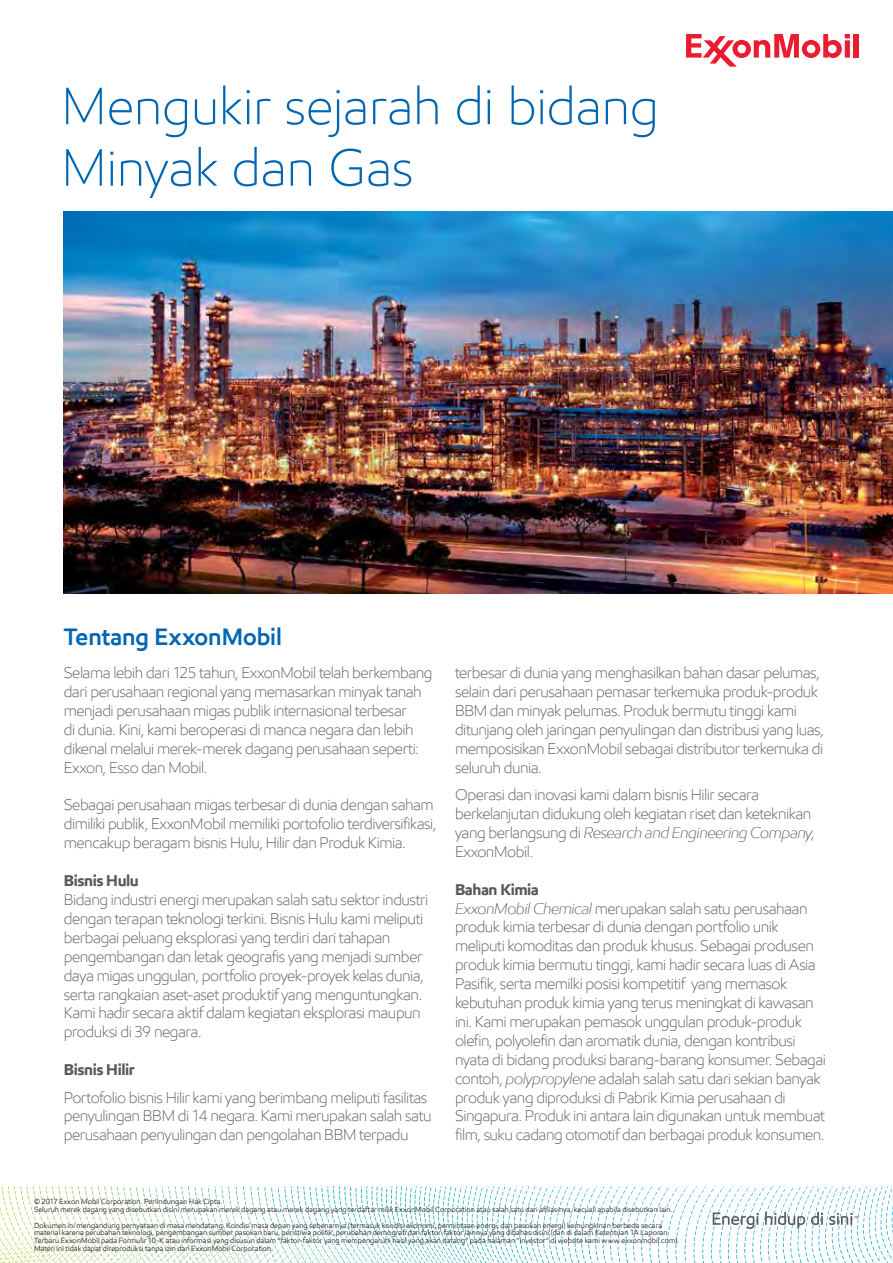
<style>
.page{position:relative;width:893px;height:1263px;background:#fff}
.page>*{position:absolute;margin:0;border:0;box-sizing:border-box;transform-origin:0 0}
.t1{font:300 52.5px/61.5px "E Mprint";letter-spacing:-.005em;color:#0066b3}
.t2{font:600 24px "E Mprint";letter-spacing:-.005em;color:#0066b3}
.t3{font:300 15.75px/18.9px "E Mprint";letter-spacing:-.03em;color:#58595b}
.t4{font:700 15.75px "E Mprint";letter-spacing:-.025em;color:#58595b}
.t5{font:7.5px/7.8px "E Mprint";letter-spacing:.005em;color:#231f20}
.s1{font-style:italic}
</style>
<div class="page">
<svg style="left:704px;top:1186px;width:189px;height:3px"></svg>
<img style="left:64px;top:211px;width:829px;height:383px">
<div style="left:30px;top:1194px;width:653px;height:62px;background:#fff;opacity:.75"></div>
<svg style="left:713px;top:1212px;width:45px;height:17px"></svg>
<svg style="left:765px;top:1212px;width:40px;height:17px"></svg>
<svg style="left:811px;top:1212px;width:12px;height:13px"></svg>
<svg style="left:829px;top:1213px;width:29px;height:12px"></svg>
<div style="left:854px;top:34px;width:5px;height:24px;background:#ed1b2f"></div>
<svg style="left:686px;top:34px;width:164px;height:33px"></svg>
<h1 class="t1" style="left:62px;top:75px;width:599px">Mengukir sejarah di bidang<br>Minyak dan Gas</h1>
<h2 class="t2" style="left:64px;top:622px;width:220px">Tentang ExxonMobil</h2>
<p class="t3" style="left:64px;top:663px;width:370px">Selama lebih dari 125 tahun, ExxonMobil telah berkembang dari perusahaan regional yang memasarkan minyak tanah menjadi perusahaan migas publik internasional terbesar<br>di dunia. Kini, kami beroperasi di manca negara dan lebih dikenal melalui merek-merek dagang perusahaan seperti:<br>Exxon, Esso dan Mobil.</p>
<p class="t3" style="left:64px;top:795px;width:374px">Sebagai perusahaan migas terbesar di dunia dengan saham dimiliki publik, ExxonMobil memiliki portofolio terdiversifikasi, mencakup beragam bisnis Hulu, Hilir dan Produk Kimia.</p>
<h3 class="t4" style="left:64px;top:871px;width:77px">Bisnis Hulu</h3>
<p class="t3" style="left:64px;top:890px;width:366px">Bidang industri energi merupakan salah satu sektor industri dengan terapan teknologi terkini. Bisnis Hulu kami meliputi berbagai peluang eksplorasi yang terdiri dari tahapan pengembangan dan letak geografis yang menjadi sumber daya migas unggulan, portfolio proyek-proyek kelas dunia, serta rangkaian aset-aset produktif yang menguntungkan.<br>Kami hadir secara aktif dalam kegiatan eksplorasi maupun produksi di 39 negara.</p>
<h3 class="t4" style="left:64px;top:1060px;width:72px">Bisnis Hilir</h3>
<p class="t3" style="left:64px;top:1087px;width:369px">Portofolio bisnis Hilir kami yang berimbang meliputi fasilitas penyulingan BBM di 14 negara. Kami merupakan salah satu perusahaan penyulingan dan pengolahan BBM terpadu</p>
<p class="t3" style="left:455px;top:663px;width:370px">terbesar di dunia yang menghasilkan bahan dasar pelumas, selain dari perusahaan pemasar terkemuka produk-produk BBM dan minyak pelumas. Produk bermutu tinggi kami ditunjang oleh jaringan penyulingan dan distribusi yang luas, memposisikan ExxonMobil sebagai distributor terkemuka di seluruh dunia.</p>
<p class="t3" style="left:455px;top:785px;width:361px">Operasi dan inovasi kami dalam bisnis Hilir secara berkelanjutan didukung oleh kegiatan riset dan keteknikan yang berlangsung di <span class="s1">Research and Engineering Company</span>, ExxonMobil.</p>
<h3 class="t4" style="left:455px;top:879px;width:85px">Bahan Kimia</h3>
<p class="t3" style="left:455px;top:898px;width:372px"><span class="s1">ExxonMobil Chemical</span> merupakan salah satu perusahaan produk kimia terbesar di dunia dengan portfolio unik meliputi komoditas dan produk khusus. Sebagai produsen produk kimia bermutu tinggi, kami hadir secara luas di Asia Pasifik, serta memilki posisi kompetitif yang memasok kebutuhan produk kimia yang terus meningkat di kawasan ini. Kami merupakan pemasok unggulan produk-produk olefin, polyolefin dan aromatik dunia, dengan kontribusi nyata di bidang produksi barang-barang konsumer. Sebagai contoh, <span class="s1">polypropylene</span> adalah salah satu dari sekian banyak produk yang diproduksi di Pabrik Kimia perusahaan di Singapura. Produk ini antara lain digunakan untuk membuat film, suku cadang otomotif dan berbagai produk konsumen.</p>
<p class="t5" style="left:34px;top:1197px;width:640px">© 2017 Exxon Mobil Corporation. Perlindungan Hak Cipta.<br>Seluruh merek dagang yang disebutkan disini merupakan merek dagang atau merek dagang yang terdaftar milik ExxonMobil Corporation atau salah satu dari afiliasinya, kecuali apabila disebutkan lain.</p>
<p class="t5" style="left:34px;top:1221px;width:647px">Dokumen ini mengandung pernyataan di masa mendatang. Kondisi masa depan yang sebenarnya (termasuk kondisi ekonomi, permintaan energi, dan pasokan energi) kemungkinan berbeda secara material karena perubahan teknologi, pengembangan sumber pasokan baru, peristiwa politik, perubahan demografi dan faktor-faktor lainnya yang dibahas disini (dan di dalam Ketentuan 1A Laporan Terbaru ExxonMobil pada Formulir 10-K atau informasi yang disusun dalam “faktor-faktor yang mempengaruhi hasil yang akan datang” pada halaman “Investor” di website kami www.exxonmobil.com).<br>Materi ini tidak dapat direproduksi tanpa izin dari ExxonMobil Corporation.</p>
</div>
